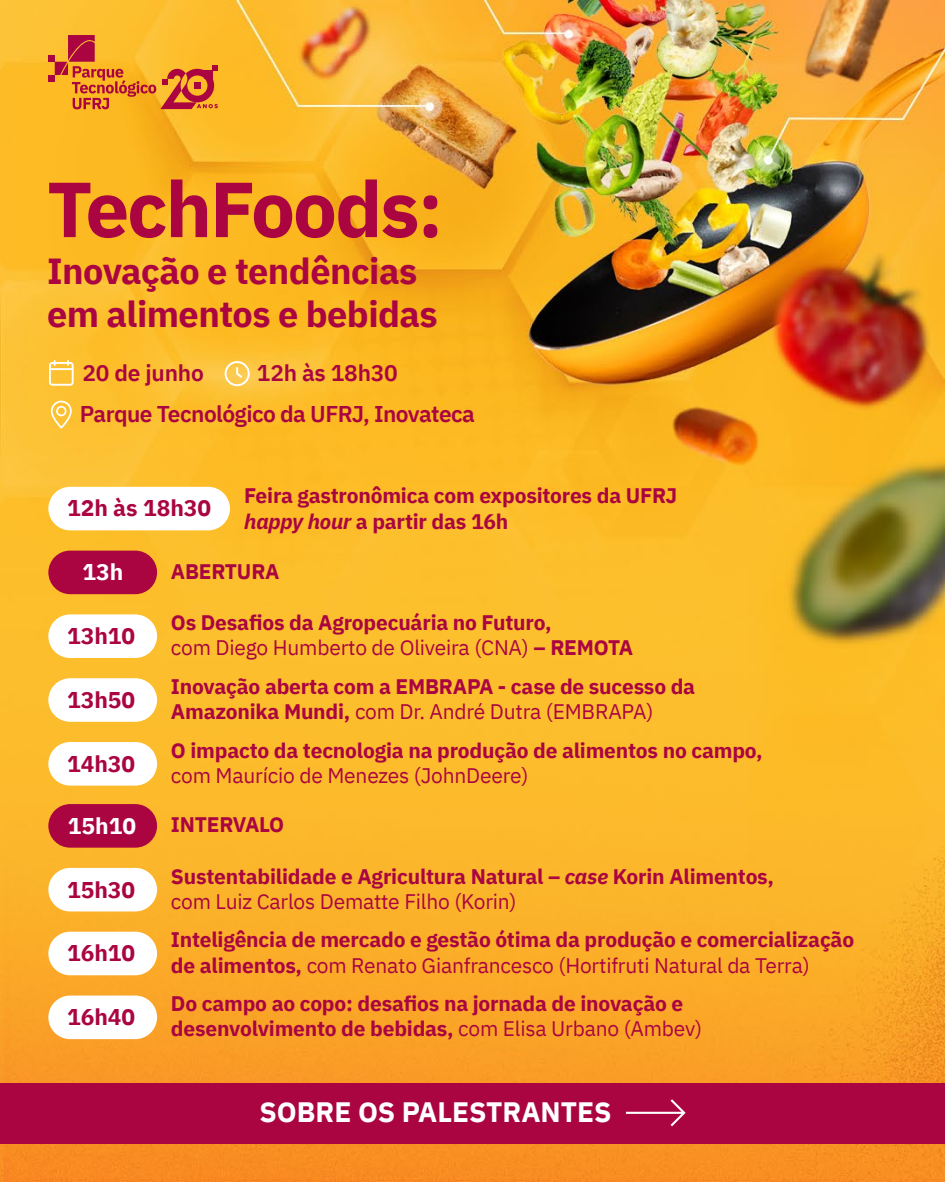
<style>
.page{position:relative;width:945px;height:1182px;background:#fff}
.page>*{position:absolute;margin:0;border:0;box-sizing:border-box;transform-origin:0 0}
.t1{font:700 77.79px "IBM Plex Sans";letter-spacing:-.025em;color:#aa0541}
.t2{font:700 36.14px/43.4px "IBM Plex Sans";letter-spacing:-.015em;color:#aa0541}
.t3{font:700 28px "IBM Plex Sans";color:#fff}
.t4{font:600 22.75px/40.2px "IBM Plex Sans";letter-spacing:-.025em;color:#aa0541}
.t5{font:700 22.75px "IBM Plex Sans";color:#aa0541}
.t6{font:700 22.75px "IBM Plex Sans";color:#fff}
.t7{font:700 21px/25.2px "IBM Plex Sans";letter-spacing:-.01em;color:#aa0541}
.t8{font:21px "IBM Plex Sans";letter-spacing:-.01em;color:#aa0541}
.s1{font-style:italic}
.s2{font-weight:400}
</style>
<div class="page">
<img style="left:0;top:0;width:945px;height:1181px">
<div style="left:48px;top:931px;width:109px;height:44px;background:#fff;border-radius:22px"></div>
<div style="left:48px;top:867px;width:109px;height:44px;background:#fff;border-radius:22px"></div>
<div style="left:48px;top:742px;width:109px;height:43px;background:#fff;border-radius:22px"></div>
<div style="left:48px;top:678px;width:109px;height:43px;background:#fff;border-radius:22px"></div>
<div style="left:48px;top:614px;width:109px;height:44px;background:#fff;border-radius:22px"></div>
<div style="left:48px;top:486px;width:182px;height:44px;background:#fff;border-radius:22px"></div>
<div style="left:48px;top:550px;width:109px;height:44px;background:#aa0541;border-radius:22px"></div>
<div style="left:48px;top:804px;width:109px;height:43px;background:#aa0541;border-radius:22px"></div>
<div style="left:48px;top:995px;width:109px;height:43px;background:#fff;border-radius:22px"></div>
<svg style="left:225px;top:360px;width:25px;height:26px"></svg>
<svg style="left:51px;top:400px;width:21px;height:28px"></svg>
<svg style="left:49px;top:360px;width:25px;height:25px"></svg>
<div style="left:0;top:1083px;width:945px;height:60px;background:#aa0541"></div>
<svg style="left:626px;top:1099px;width:60px;height:27px"></svg>
<div style="left:48px;top:75px;width:7px;height:7px;background:#aa0541"></div>
<div style="left:48px;top:55px;width:7px;height:7px;background:#aa0541"></div>
<svg style="left:55px;top:35px;width:163px;height:74px;background:#e88f2e"></svg>
<div style="left:194px;top:82px;width:7px;height:7px;background:#aa0541"></div>
<h1 class="t1" style="left:47px;top:148px;width:398px">TechFoods:</h1>
<h2 class="t2" style="left:47px;top:246px;width:392px">Inovação e tendências em alimentos e bebidas</h2>
<p class="t4" style="left:257px;top:351px;width:142px">12h às 18h30</p>
<p class="t4" style="left:80px;top:351px;width:397px">20 de junho<br>Parque Tecnológico da UFRJ, Inovateca</p>
<p class="t5" style="left:67px;top:490px;width:146px">12h às 18h30</p>
<p class="t7" style="left:244px;top:481px;width:434px">Feira gastronômica com expositores da UFRJ <span class="s1">happy hour</span> a partir das 16h</p>
<p class="t6" style="left:82px;top:554px;width:42px">13h</p>
<p class="t7" style="left:171px;top:556px;width:110px">ABERTURA</p>
<p class="t5" style="left:67px;top:617px;width:70px">13h10</p>
<p class="t5" style="left:67px;top:681px;width:70px">13h50</p>
<p class="t5" style="left:67px;top:745px;width:70px">14h30</p>
<p class="t7" style="left:171px;top:608px;width:464px">Os Desafios da Agropecuária no Futuro,<br><span class="s2">com Diego Humberto de Oliveira (CNA)</span> – REMOTA</p>
<p class="t7" style="left:171px;top:672px;width:526px">Inovação aberta com a EMBRAPA - case de sucesso da<br>Amazonika Mundi, <span class="s2">com Dr. André Dutra (EMBRAPA)</span></p>
<p class="t7" style="left:171px;top:735px;width:593px">O impacto da tecnologia na produção de alimentos no campo,</p>
<p class="t8" style="left:171px;top:759px;width:359px">com Maurício de Menezes (JohnDeere)</p>
<p class="t6" style="left:68px;top:807px;width:70px">15h10</p>
<p class="t7" style="left:171px;top:810px;width:115px">INTERVALO</p>
<p class="t5" style="left:67px;top:871px;width:70px">15h30</p>
<p class="t5" style="left:67px;top:935px;width:70px">16h10</p>
<p class="t5" style="left:67px;top:998px;width:70px">16h40</p>
<p class="t7" style="left:171px;top:861px;width:605px">Sustentabilidade e Agricultura Natural – <span class="s1">case</span> Korin Alimentos, <span class="s2">com Luiz Carlos Dematte Filho (Korin)</span></p>
<p class="t7" style="left:171px;top:925px;width:685px">Inteligência de mercado e gestão ótima da produção e comercialização de alimentos, <span class="s2">com Renato Gianfrancesco (Hortifruti Natural da Terra)</span></p>
<p class="t7" style="left:171px;top:989px;width:533px">Do campo ao copo: desafios na jornada de inovação e desenvolvimento de bebidas, <span class="s2">com Elisa Urbano (Ambev)</span></p>
<h3 class="t3" style="left:259px;top:1089px;width:354px">SOBRE OS PALESTRANTES</h3>
</div>
